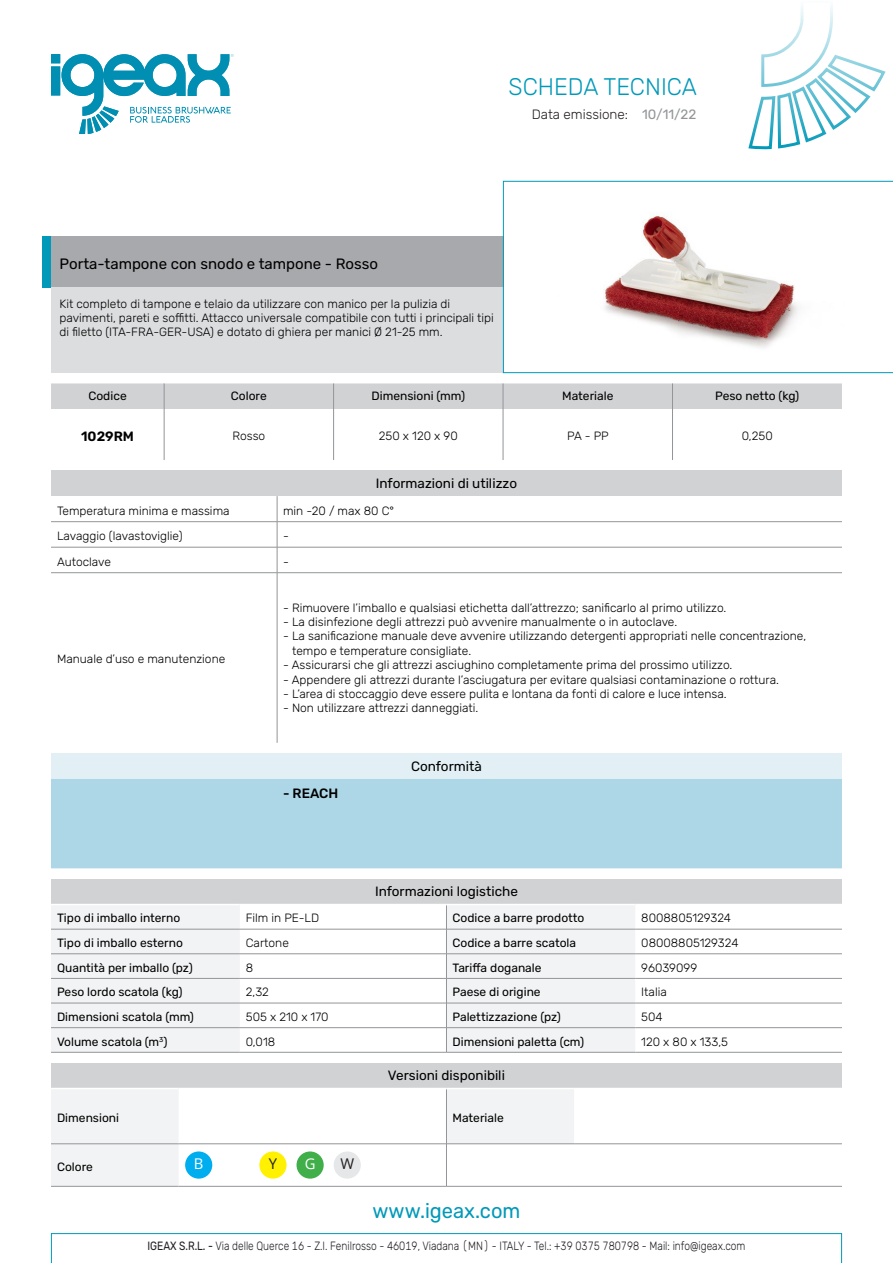
<style>
.page{position:relative;width:893px;height:1263px;background:#fff}
.page>*{position:absolute;margin:0;border:0;box-sizing:border-box;transform-origin:0 0}
.t1{font:300 24px "Rubik";color:#0099b9}
.t2{font:20.85px "Rubik";color:#0099b9;scale:.96 1}
.t3{font:15px "Rubik";color:#000}
.t4{font:14.85px "Open Sans";color:#fff}
.t5{font:14.85px "Open Sans";color:#231f20}
.t6{font:13.5px "Rubik";color:#000}
.t7{font:300 13.5px "Rubik";color:#231f20}
.t8{font:13.5px "Rubik";color:#939598}
.t9{font:600 13.5px "Rubik";color:#000}
.t10{font:500 13.5px "Rubik";color:#000}
.t11{font:300 12px/14.4px "Rubik";color:#000}
.t12{font:12px "Rubik";color:#000}
.t13{font:300 12px "Rubik";color:#231f20;scale:.85 1}
.s1{font-weight:400}
</style>
<div class="page">
<svg style="left:51px;top:1233px;width:791px;height:30px"></svg>
<svg style="left:51px;top:54px;width:183px;height:79px"></svg>
<svg style="left:748px;top:6px;width:138px;height:144px"></svg>
<div style="left:51px;top:383px;width:791px;height:26px;background:#d1d2d4"></div>
<hr style="left:164px;top:409px;width:1px;height:51px;background:#939598">
<hr style="left:333px;top:409px;width:1px;height:51px;background:#939598">
<hr style="left:503px;top:409px;width:1px;height:51px;background:#939598">
<hr style="left:672px;top:409px;width:1px;height:51px;background:#939598">
<div style="left:51px;top:753px;width:791px;height:26px;background:#e2f0f5"></div>
<div style="left:51px;top:779px;width:791px;height:89px;background:#add7e6"></div>
<div style="left:51px;top:1063px;width:791px;height:25px;background:#d1d2d4"></div>
<svg style="left:51px;top:1090px;width:523px;height:96px"></svg>
<div style="left:446px;top:1144px;width:128px;height:42px;background:#fff"></div>
<hr style="left:51px;top:1143px;width:128px;height:1px;background:#939598">
<hr style="left:179px;top:1143px;width:267px;height:1px;background:#939598">
<hr style="left:447px;top:1143px;width:127px;height:1px;background:#939598">
<hr style="left:574px;top:1143px;width:268px;height:1px;background:#939598">
<hr style="left:51px;top:1186px;width:128px;height:1px;background:#939598">
<hr style="left:179px;top:1186px;width:267px;height:1px;background:#939598">
<hr style="left:446px;top:1186px;width:128px;height:1px;background:#939598">
<hr style="left:574px;top:1186px;width:268px;height:1px;background:#939598">
<hr style="left:446px;top:1089px;width:1px;height:55px;background:#939598">
<hr style="left:446px;top:1144px;width:1px;height:42px;background:#939598">
<img style="left:185px;top:1151px;width:28px;height:28px">
<div style="left:185px;top:1151px;width:27px;height:27px;background:#00aeef;border-radius:50%"></div>
<img style="left:259px;top:1151px;width:28px;height:28px">
<div style="left:259px;top:1151px;width:28px;height:27px;background:#fff101;border-radius:50%"></div>
<img style="left:296px;top:1151px;width:28px;height:28px">
<div style="left:297px;top:1151px;width:27px;height:27px;background:#40ae49;border-radius:50%"></div>
<img style="left:333px;top:1151px;width:28px;height:28px">
<div style="left:334px;top:1151px;width:27px;height:27px;background:#e6e7e9;border-radius:50%"></div>
<div style="left:51px;top:237px;width:452px;height:51px;background:#a8a9ad"></div>
<div style="left:43px;top:237px;width:8px;height:51px;background:#0099b9"></div>
<div style="left:51px;top:288px;width:452px;height:85px;background:#dcdddf"></div>
<div style="left:51px;top:471px;width:791px;height:25px;background:#d1d2d4"></div>
<svg style="left:277px;top:496px;width:1px;height:76px"></svg>
<hr style="left:277px;top:573px;width:1px;height:170px;background:#939598">
<hr style="left:51px;top:521px;width:226px;height:1px;background:#939598">
<hr style="left:277px;top:521px;width:565px;height:1px;background:#939598">
<hr style="left:51px;top:547px;width:226px;height:1px;background:#939598">
<hr style="left:277px;top:547px;width:565px;height:1px;background:#939598">
<hr style="left:51px;top:572px;width:226px;height:1px;background:#939598">
<hr style="left:277px;top:572px;width:565px;height:1px;background:#939598">
<div style="left:51px;top:879px;width:791px;height:25px;background:#d1d2d4"></div>
<svg style="left:51px;top:906px;width:584px;height:146px;fill:#f2f3f4"></svg>
<svg style="left:446px;top:905px;width:1px;height:147px"></svg>
<hr style="left:446px;top:929px;width:189px;height:1px;background:#939598">
<hr style="left:635px;top:929px;width:207px;height:1px;background:#939598">
<hr style="left:51px;top:953px;width:189px;height:1px;background:#939598">
<hr style="left:240px;top:953px;width:206px;height:1px;background:#939598">
<hr style="left:446px;top:953px;width:189px;height:1px;background:#939598">
<hr style="left:635px;top:953px;width:207px;height:1px;background:#939598">
<hr style="left:51px;top:978px;width:189px;height:1px;background:#939598">
<hr style="left:240px;top:978px;width:206px;height:1px;background:#939598">
<hr style="left:446px;top:978px;width:189px;height:1px;background:#939598">
<hr style="left:635px;top:978px;width:207px;height:1px;background:#939598">
<hr style="left:51px;top:1003px;width:189px;height:1px;background:#939598">
<hr style="left:240px;top:1003px;width:206px;height:1px;background:#939598">
<hr style="left:446px;top:1003px;width:189px;height:1px;background:#939598">
<hr style="left:635px;top:1003px;width:207px;height:1px;background:#939598">
<hr style="left:51px;top:1027px;width:189px;height:1px;background:#939598">
<hr style="left:240px;top:1027px;width:206px;height:1px;background:#939598">
<hr style="left:446px;top:1027px;width:189px;height:1px;background:#939598">
<hr style="left:635px;top:1027px;width:207px;height:1px;background:#939598">
<hr style="left:446px;top:1052px;width:189px;height:1px;background:#939598">
<hr style="left:635px;top:1052px;width:207px;height:1px;background:#939598">
<hr style="left:240px;top:929px;width:206px;height:1px;background:#939598">
<hr style="left:51px;top:1052px;width:189px;height:1px;background:#939598">
<hr style="left:240px;top:1052px;width:206px;height:1px;background:#939598">
<hr style="left:51px;top:929px;width:189px;height:1px;background:#939598">
<svg style="left:503px;top:181px;width:390px;height:192px"></svg>
<p class="t1" style="left:509px;top:73px;width:190px">SCHEDA TECNICA</p>
<p class="t7" style="left:532px;top:107px;width:98px">Data emissione:</p>
<p class="t8" style="left:642px;top:107px;width:56px">10/11/22</p>
<p class="t3" style="left:60px;top:256px;width:320px">Porta-tampone con snodo e tampone - Rosso</p>
<p class="t11" style="left:60px;top:296px;width:436px">Kit completo di tampone e telaio da utilizzare con manico per la pulizia di pavimenti, pareti e soffitti. Attacco universale compatibile con tutti i principali tipi di filetto (ITA-FRA-GER-USA) e dotato di ghiera per manici Ø 21-25 mm.</p>
<p class="t12" style="left:88px;top:390px;width:40px">Codice</p>
<p class="t12" style="left:231px;top:390px;width:37px">Colore</p>
<p class="t12" style="left:371px;top:390px;width:95px">Dimensioni (mm)</p>
<p class="t12" style="left:562px;top:390px;width:53px">Materiale</p>
<p class="t12" style="left:715px;top:390px;width:86px">Peso netto (kg)</p>
<p class="t9" style="left:81px;top:429px;width:54px">1029RM</p>
<p class="t11" style="left:232px;top:429px;width:34px">Rosso</p>
<p class="t11" style="left:379px;top:429px;width:80px">250 x 120 x 90</p>
<p class="t11" style="left:567px;top:429px;width:43px">PA - PP</p>
<p class="t11" style="left:742px;top:429px;width:32px">0,250</p>
<p class="t6" style="left:376px;top:476px;width:143px">Informazioni di utilizzo</p>
<p class="t11" style="left:57px;top:503px;width:174px">Temperatura minima e massima</p>
<p class="t11" style="left:283px;top:503px;width:113px">min -20 / max 80 C°</p>
<p class="t11" style="left:57px;top:529px;width:127px">Lavaggio (lavastoviglie)</p>
<p class="t11" style="left:283px;top:529px;width:7px">-</p>
<p class="t11" style="left:57px;top:554px;width:55px">Autoclave</p>
<p class="t11" style="left:283px;top:554px;width:7px">-</p>
<p class="t11" style="left:57px;top:652px;width:170px">Manuale d’uso e manutenzione</p>
<p class="t11" style="left:283px;top:600px;width:445px">- Rimuovere l’imballo e qualsiasi etichetta dall’attrezzo; sanificarlo al primo utilizzo.</p>
<p class="t11" style="left:283px;top:615px;width:396px">- La disinfezione degli attrezzi può avvenire manualmente o in autoclave.</p>
<p class="t11" style="left:292px;top:629px;width:516px;text-indent:-9px">- La sanificazione manuale deve avvenire utilizzando detergenti appropriati nelle concentrazione, tempo e temperature consigliate.</p>
<p class="t11" style="left:283px;top:658px;width:451px">- Assicurarsi che gli attrezzi asciughino completamente prima del prossimo utilizzo.</p>
<p class="t11" style="left:283px;top:672px;width:497px">- Appendere gli attrezzi durante l’asciugatura per evitare qualsiasi contaminazione o rottura.</p>
<p class="t11" style="left:283px;top:687px;width:445px">- L’area di stoccaggio deve essere pulita e lontana da fonti di calore e luce intensa.</p>
<p class="t11" style="left:283px;top:701px;width:197px">- Non utilizzare attrezzi danneggiati.</p>
<p class="t10" style="left:283px;top:785px;width:57px">- REACH</p>
<p class="t6" style="left:411px;top:759px;width:72px">Conformità</p>
<p class="t6" style="left:375px;top:884px;width:144px">Informazioni logistiche</p>
<p class="t12" style="left:57px;top:911px;width:125px">Tipo di imballo interno</p>
<p class="t11" style="left:246px;top:911px;width:75px">Film in PE-LD</p>
<p class="t12" style="left:452px;top:911px;width:133px">Codice a barre prodotto</p>
<p class="t11" style="left:641px;top:911px;width:91px">8008805129324</p>
<p class="t12" style="left:57px;top:936px;width:127px">Tipo di imballo esterno</p>
<p class="t11" style="left:246px;top:936px;width:45px">Cartone</p>
<p class="t12" style="left:452px;top:936px;width:125px">Codice a barre scatola</p>
<p class="t11" style="left:641px;top:936px;width:99px">08008805129324</p>
<p class="t12" style="left:57px;top:961px;width:137px">Quantità per imballo (pz)</p>
<p class="t11" style="left:246px;top:961px;width:9px">8</p>
<p class="t12" style="left:452px;top:961px;width:91px">Tariffa doganale</p>
<p class="t11" style="left:641px;top:961px;width:57px">96039099</p>
<p class="t12" style="left:57px;top:985px;width:127px">Peso lordo scatola (kg)</p>
<p class="t11" style="left:246px;top:985px;width:25px">2,32</p>
<p class="t12" style="left:452px;top:985px;width:90px">Paese di origine</p>
<p class="t11" style="left:641px;top:985px;width:27px">Italia</p>
<p class="t12" style="left:57px;top:1010px;width:138px">Dimensioni scatola (mm)</p>
<p class="t11" style="left:246px;top:1010px;width:84px">505 x 210 x 170</p>
<p class="t12" style="left:452px;top:1010px;width:110px">Palettizzazione (pz)</p>
<p class="t11" style="left:641px;top:1010px;width:23px">504</p>
<p class="t12" style="left:57px;top:1035px;width:112px">Volume scatola (m<sup>3</sup>)</p>
<p class="t11" style="left:246px;top:1034px;width:31px">0,018</p>
<p class="t12" style="left:452px;top:1035px;width:133px">Dimensioni paletta (cm)</p>
<p class="t11" style="left:641px;top:1034px;width:88px">120 x 80 x 133,5</p>
<p class="t6" style="left:388px;top:1068px;width:119px">Versioni disponibili</p>
<p class="t12" style="left:57px;top:1111px;width:64px">Dimensioni</p>
<p class="t12" style="left:452px;top:1111px;width:53px">Materiale</p>
<p class="t12" style="left:57px;top:1160px;width:37px">Colore</p>
<p class="t4" style="left:194px;top:1154px;width:11px">B</p>
<p class="t5" style="left:269px;top:1154px;width:10px">Y</p>
<p class="t4" style="left:305px;top:1154px;width:12px">G</p>
<p class="t5" style="left:340px;top:1154px;width:15px">W</p>
<h2 class="t2" style="left:373px;top:1199px;width:156px">www.igeax.com</h2>
<p class="t13" style="left:147px;top:1239px;width:705px"><span class="s1">IGEAX S.R.L. -</span> Via delle Querce 16 - Z.I. Fenilrosso - 46019, Viadana (MN) - ITALY - Tel.: +39 0375 780798 - Mail: info@igeax.com</p>
</div>
